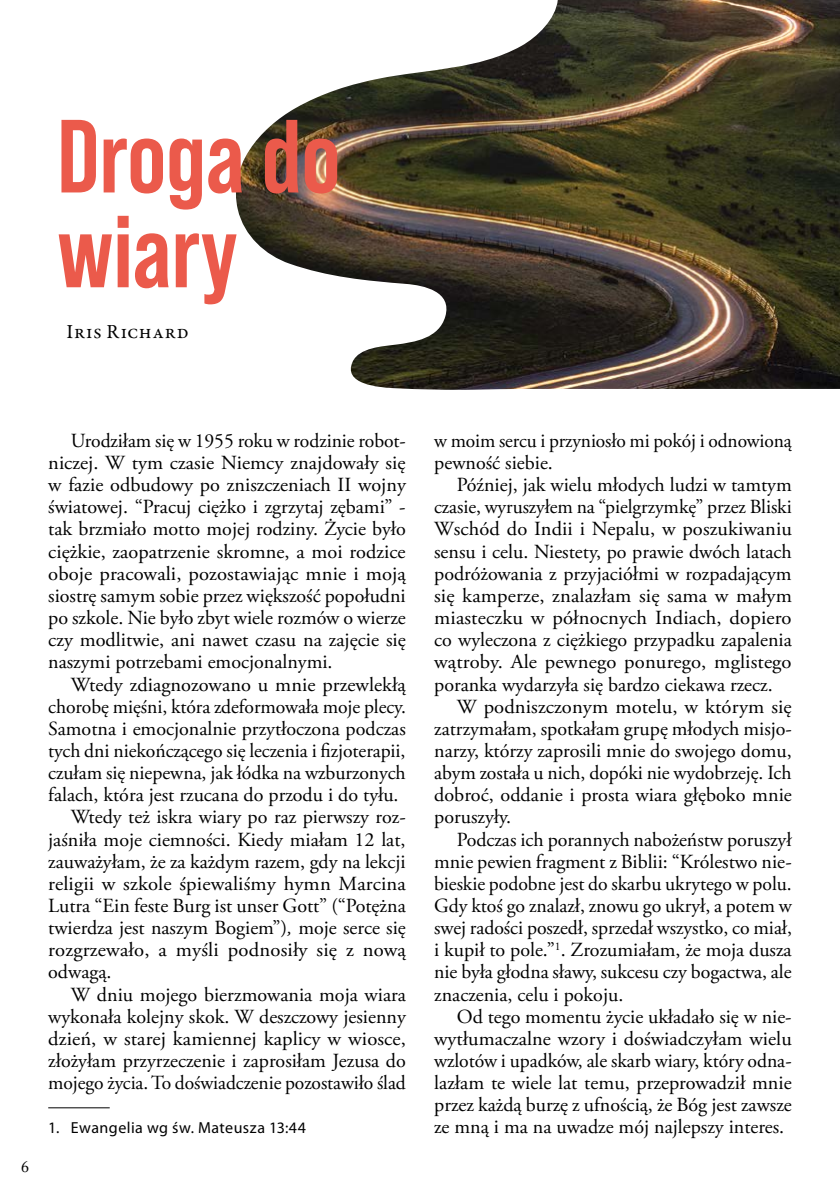
<style>
.page{position:relative;width:840px;height:1191px;background:#fff}
.page>*{position:absolute;margin:0;border:0;box-sizing:border-box;transform-origin:0 0}
.t1{font:700 103.6px/94.8px "Bebas Neue Pro";color:#eb5a4b}
.t2{font:20px/22.2px "Adobe Garamond Pro";color:#000;text-align:justify}
.t3{font:20px "Garamond Premr Pro";letter-spacing:.05em;color:#000}
.t4{font:16px "Myriad Pro";letter-spacing:.03em;color:#000}
.t5{font:16px "Adobe Caslon Pro";color:#000}
.s1{font-style:italic}
</style>
<div class="page">
<img style="left:235px;top:0;width:604px;height:390px">
<hr style="left:48px;top:1107px;width:62px;height:1px;background:#000">
<h1 class="t1" style="left:57px;top:108px;width:284px">Droga do wiary</h1>
<p class="t3" style="left:66px;top:319px;width:124px">Iris Richard</p>
<p class="t5" style="left:21px;top:1157px;width:9px">6</p>
<p class="t2" style="left:48px;top:430px;width:359px;text-indent:23px">Urodziłam się w 1955 roku w rodzinie robot&shy;niczej. W tym czasie Niemcy znajdowały się w fazie odbudowy po zniszczeniach II wojny światowej. “Pracuj ciężko i zgrzytaj zębami” - tak brzmiało motto mojej rodziny. Życie było ciężkie, zaopatrzenie skromne, a moi rodzice oboje pracowali, pozostawiając mnie i moją siostrę samym sobie przez większość popołudni po szkole. Nie było zbyt wiele rozmów o wierze czy modlitwie, ani nawet czasu na zajęcie się naszymi potrzebami emocjonalnymi.</p>
<p class="t2" style="left:71px;top:674px;width:336px">Wtedy zdiagnozowano u mnie przewlekłą</p>
<p class="t2" style="left:48px;top:696px;width:359px">chorobę mięśni, która zdeformowała moje plecy.</p>
<p class="t2" style="left:48px;top:718px;width:359px">Samotna i emocjonalnie przytłoczona podczas</p>
<p class="t2" style="left:48px;top:740px;width:358px">tych dni niekończącego się leczenia i fizjoterapii,</p>
<p class="t2" style="left:48px;top:762px;width:359px">czułam się niepewna, jak łódka na wzburzonych</p>
<p class="t2" style="left:48px;top:784px;width:351px">falach, która jest rzucana do przodu i do tyłu.</p>
<p class="t2" style="left:71px;top:806px;width:336px">Wtedy też iskra wiary po raz pierwszy roz-</p>
<p class="t2" style="left:48px;top:828px;width:358px">jaśniła moje ciemności. Kiedy miałam 12 lat,</p>
<p class="t2" style="left:48px;top:851px;width:359px">zauważyłam, że za każdym razem, gdy na lekcji</p>
<p class="t2" style="left:48px;top:873px;width:359px">religii w szkole śpiewaliśmy hymn Marcina</p>
<p class="t2" style="left:48px;top:895px;width:359px">Lutra “Ein feste Burg ist unser Gott” (“Potężna</p>
<p class="t2" style="left:48px;top:917px;width:359px">twierdza jest naszym Bogiem”)<span class="s1">,</span> moje serce się</p>
<p class="t2" style="left:48px;top:939px;width:359px">rozgrzewało, a myśli podnosiły się z nową</p>
<p class="t2" style="left:48px;top:961px;width:65px">odwagą.</p>
<p class="t2" style="left:71px;top:983px;width:336px">W dniu mojego bierzmowania moja wiara</p>
<p class="t2" style="left:48px;top:1006px;width:359px">wykonała kolejny skok. W deszczowy jesienny</p>
<p class="t2" style="left:48px;top:1028px;width:359px">dzień, w starej kamiennej kaplicy w wiosce,</p>
<p class="t2" style="left:48px;top:1050px;width:359px">złożyłam przyrzeczenie i zaprosiłam Jezusa do</p>
<p class="t2" style="left:48px;top:1072px;width:359px">mojego życia. To doświadczenie pozostawiło ślad</p>
<p class="t2" style="left:434px;top:430px;width:359px">w moim sercu i przyniosło mi pokój i odnowioną pewność siebie.</p>
<p class="t2" style="left:456px;top:474px;width:336px">Później, jak wielu młodych ludzi w tamtym</p>
<p class="t2" style="left:434px;top:496px;width:359px">czasie, wyruszyłem na “pielgrzymkę” przez Bliski</p>
<p class="t2" style="left:434px;top:519px;width:359px">Wschód do Indii i Nepalu, w poszukiwaniu</p>
<p class="t2" style="left:434px;top:541px;width:359px">sensu i celu. Niestety, po prawie dwóch latach</p>
<p class="t2" style="left:434px;top:563px;width:359px">podróżowania z przyjaciółmi w rozpadającym</p>
<p class="t2" style="left:434px;top:585px;width:359px">się kamperze, znalazłam się sama w małym</p>
<p class="t2" style="left:434px;top:607px;width:359px">miasteczku w północnych Indiach, dopiero</p>
<p class="t2" style="left:434px;top:629px;width:359px">co wyleczona z ciężkiego przypadku zapalenia</p>
<p class="t2" style="left:434px;top:651px;width:359px">wątroby. Ale pewnego ponurego, mglistego</p>
<p class="t2" style="left:434px;top:674px;width:340px">poranka wydarzyła się bardzo ciekawa rzecz.</p>
<p class="t2" style="left:456px;top:696px;width:336px">W podniszczonym motelu, w którym się</p>
<p class="t2" style="left:434px;top:718px;width:359px">zatrzymałam, spotkałam grupę młodych misjo-</p>
<p class="t2" style="left:434px;top:740px;width:359px">narzy, którzy zaprosili mnie do swojego domu,</p>
<p class="t2" style="left:434px;top:762px;width:358px">abym została u nich, dopóki nie wydobrzeję. Ich</p>
<p class="t2" style="left:434px;top:784px;width:359px">dobroć, oddanie i prosta wiara głęboko mnie</p>
<p class="t2" style="left:434px;top:806px;width:78px">poruszyły.</p>
<p class="t2" style="left:456px;top:828px;width:336px">Podczas ich porannych nabożeństw poruszył</p>
<p class="t2" style="left:434px;top:851px;width:359px">mnie pewien fragment z Biblii: “Królestwo nie-</p>
<p class="t2" style="left:434px;top:873px;width:359px">bieskie podobne jest do skarbu ukrytego w polu.</p>
<p class="t2" style="left:434px;top:895px;width:359px">Gdy ktoś go znalazł, znowu go ukrył, a potem w</p>
<p class="t2" style="left:434px;top:917px;width:359px">swej radości poszedł, sprzedał wszystko, co miał,</p>
<p class="t2" style="left:434px;top:939px;width:359px">i kupił to pole.”<sup>1</sup>. Zrozumiałam, że moja dusza</p>
<p class="t2" style="left:434px;top:961px;width:358px">nie była głodna sławy, sukcesu czy bogactwa, ale</p>
<p class="t2" style="left:434px;top:983px;width:190px">znaczenia, celu i pokoju.</p>
<p class="t2" style="left:456px;top:1006px;width:336px">Od tego momentu życie układało się w nie-</p>
<p class="t2" style="left:434px;top:1028px;width:359px">wytłumaczalne wzory i doświadczyłam wielu</p>
<p class="t2" style="left:434px;top:1050px;width:359px">wzlotów i upadków, ale skarb wiary, który odna-</p>
<p class="t2" style="left:434px;top:1072px;width:359px">lazłam te wiele lat temu, przeprowadził mnie</p>
<p class="t2" style="left:434px;top:1094px;width:359px">przez każdą burzę z ufnością, że Bóg jest zawsze</p>
<p class="t4" style="left:48px;top:1118px;width:259px">1. Ewangelia wg św. Mateusza 13:44</p>
<p class="t2" style="left:434px;top:1116px;width:351px">ze mną i ma na uwadze mój najlepszy interes.</p>
</div>
